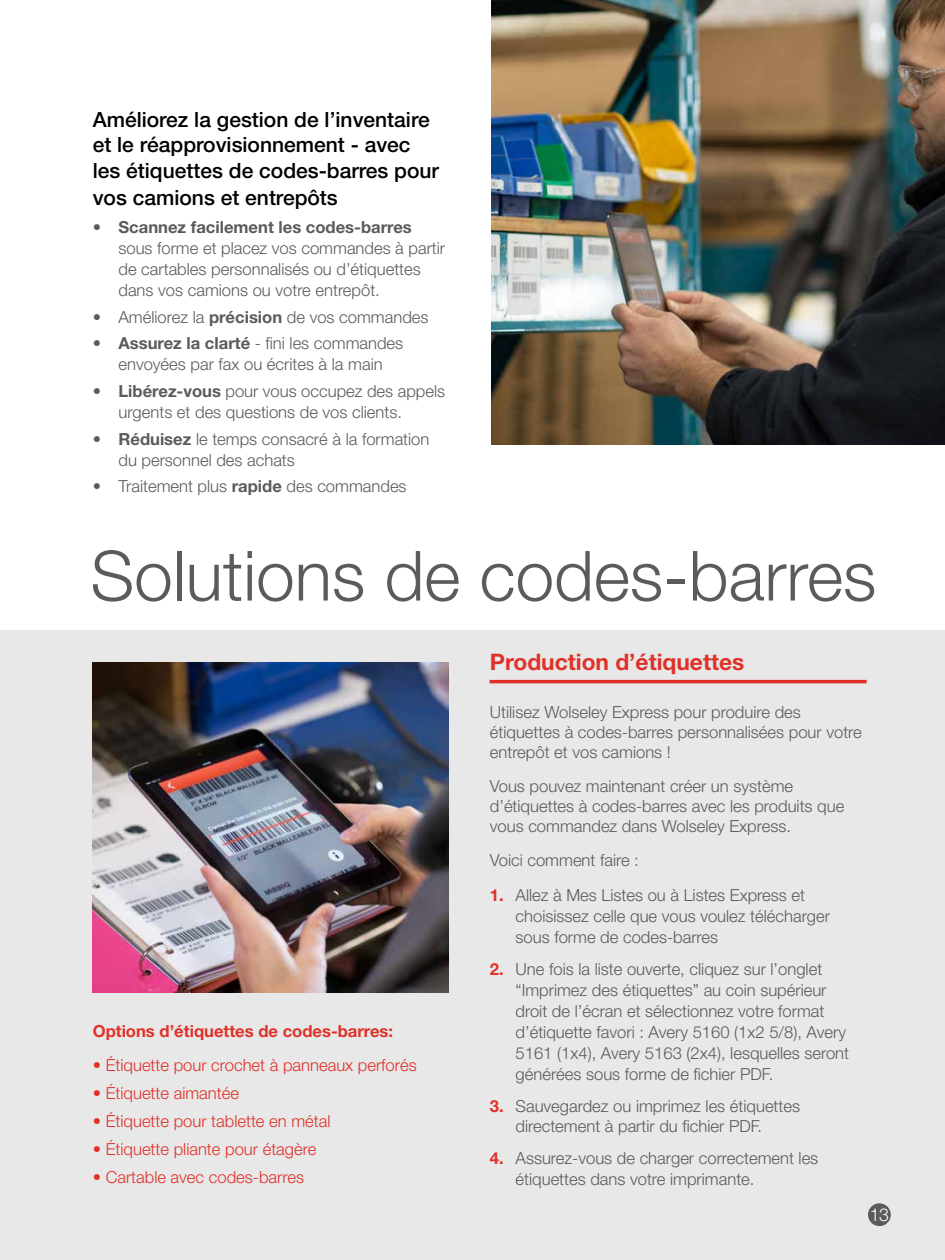
<style>
.page{position:relative;width:945px;height:1260px;background:#fff}
.page>*{position:absolute;margin:0;border:0;box-sizing:border-box;transform-origin:0 0}
.t1{font:300 69.3px "Helvetica Neue";color:#5a5b5d}
.t2{font:700 22.75px "Helvetica Neue";color:#e03128}
.t3{font:500 21px/25.2px "Helvetica Neue";color:#000}
.t4{font:300 17.68px "Helvetica Neue";color:#fff}
.t5{font:300 16.62px/21px "Helvetica Neue";color:#5a5b5d}
.t6{font:300 16.62px "Helvetica Neue";color:#e03128}
.t7{font:700 16.62px "Helvetica Neue";color:#e03128}
.t8{font:700 16.62px "Helvetica Neue";color:#5a5b5d}
.s1{font-weight:700}
.s2{font-weight:700;color:#e03128}
</style>
<div class="page">
<div style="left:0;top:630px;width:945px;height:630px;background:#e8e8e9"></div>
<img style="left:491px;top:0;width:454px;height:444px">
<img style="left:93px;top:663px;width:356px;height:329px">
<hr style="left:490px;top:680px;width:377px;height:3px;background:#e03128">
<div style="left:868px;top:1203px;width:23px;height:23px;background:#5a5b5d;border-radius:50%"></div>
<p class="t3" style="left:93px;top:107px;width:348px">Améliorez la gestion de l’inventaire et le réapprovisionnement - avec les étiquettes de codes-barres pour</p>
<p class="t3" style="left:93px;top:185px;width:247px">vos camions et entrepôts</p>
<p class="t8" style="left:93px;top:217px;width:321px">• Scannez facilement les codes-barres</p>
<p class="t5" style="left:118px;top:237px;width:328px">sous forme et placez vos commandes à partir de cartables personnalisés ou d’étiquettes dans vos camions ou votre entrepôt.</p>
<p class="t5" style="left:93px;top:306px;width:337px">• Améliorez la <span class="s1">précision</span> de vos commandes</p>
<p class="t5" style="left:93px;top:333px;width:312px;text-align:center"><span class="s1">• Assurez la clarté</span> - fini les commandes envoyées par fax ou écrites à la main</p>
<p class="t5" style="left:118px;top:380px;width:328px;text-indent:-26px"><span class="s1">• Libérez-vous</span> pour vous occupez des appels urgents et des questions de vos clients.</p>
<p class="t5" style="left:118px;top:428px;width:313px;text-indent:-26px"><span class="s1">• Réduisez</span> le temps consacré à la formation du personnel des achats</p>
<p class="t5" style="left:93px;top:475px;width:315px">• Traitement plus <span class="s1">rapide</span> des commandes</p>
<h1 class="t1" style="left:91px;top:534px;width:787px">Solutions de codes-barres</h1>
<p class="t7" style="left:93px;top:1021px;width:302px">Options d’étiquettes de codes-barres:</p>
<p class="t6" style="left:93px;top:1055px;width:325px">• Étiquette pour crochet à panneaux perforés</p>
<p class="t6" style="left:93px;top:1083px;width:148px">• Étiquette aimantée</p>
<p class="t6" style="left:93px;top:1111px;width:239px">• Étiquette pour tablette en métal</p>
<p class="t6" style="left:93px;top:1139px;width:225px">• Étiquette pliante pour étagère</p>
<p class="t6" style="left:93px;top:1167px;width:213px">• Cartable avec codes-barres</p>
<h2 class="t2" style="left:490px;top:648px;width:256px">Production d’étiquettes</h2>
<p class="t5" style="left:490px;top:702px;width:374px;line-height:19.9px">Utilisez Wolseley Express pour produire des étiquettes à codes-barres personnalisées pour votre entrepôt et vos camions !</p>
<p class="t5" style="left:490px;top:776px;width:356px;line-height:19.9px">Vous pouvez maintenant créer un système d’étiquettes à codes-barres avec les produits que vous commandez dans Wolseley Express.</p>
<p class="t5" style="left:490px;top:849px;width:151px">Voici comment faire :</p>
<p class="t5" style="left:516px;top:884px;width:316px;text-indent:-26px"><span class="s2">1.</span> Allez à Mes Listes ou à Listes Express et choisissez celle que vous voulez télécharger sous forme de codes-barres</p>
<p class="t5" style="left:516px;top:958px;width:335px;text-indent:-26px"><span class="s2">2.</span> Une fois la liste ouverte, cliquez sur l’onglet “Imprimez des étiquettes” au coin supérieur droit de l’écran et sélectionnez votre format d’étiquette favori : Avery 5160 (1x2 5/8), Avery 5161 (1x4), Avery 5163 (2x4), lesquelles seront générées sous forme de fichier PDF.</p>
<p class="t5" style="left:516px;top:1095px;width:286px;text-indent:-26px"><span class="s2">3.</span> Sauvegardez ou imprimez les étiquettes directement à partir du fichier PDF.</p>
<p class="t5" style="left:516px;top:1147px;width:304px;text-indent:-26px"><span class="s2">4.</span> Assurez-vous de charger correctement les étiquettes dans votre imprimante.</p>
<p class="t4" style="left:870px;top:1204px;width:21px">13</p>
</div>
